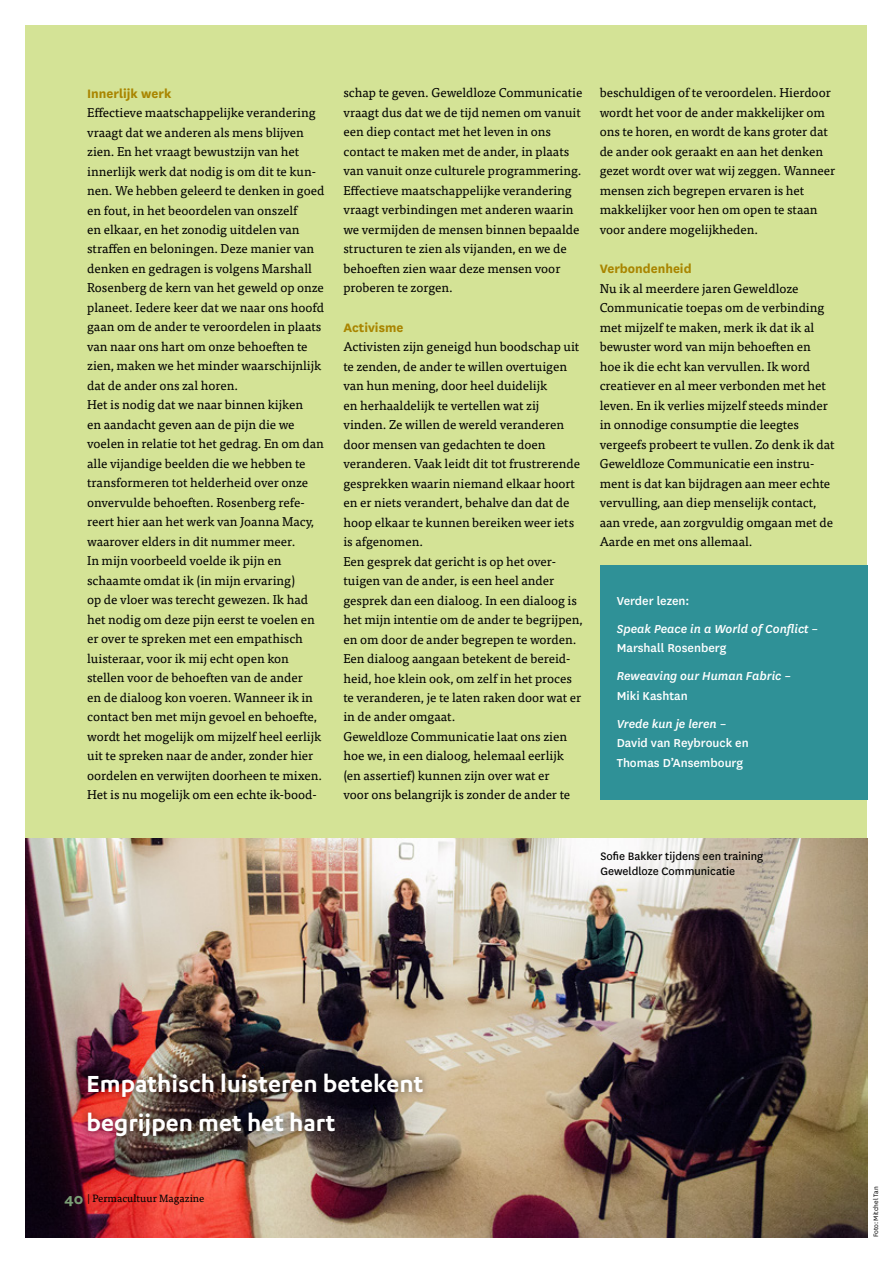
<style>
.page{position:relative;width:893px;height:1263px;background:#fff}
.page>*{position:absolute;margin:0;border:0;box-sizing:border-box;transform-origin:0 0}
.t1{font:600 27px/39px "Karbon";color:#fff}
.t2{font:700 14.25px "National";color:#a98500}
.t3{font:italic 500 13.5px/28px "National";color:#fff}
.t4{font:500 13.5px/19.5px "National";color:#fff}
.t5{font:12.75px/19.5px "Tisa Pro";color:#000}
.t6{font:12.6px/14.5px "National";color:#000}
.t7{font:10.5px "Tisa Pro";color:#000}
.t8{font:7.5px "National";color:#000}
.s1{font-style:normal}
.s2{font-family:"National";font-weight:700;font-size:16.5px;color:#7b9e76}
</style>
<div class="page">
<div style="left:26px;top:26px;width:841px;height:1211px;background:#d4e396"></div>
<div style="left:600px;top:566px;width:267px;height:234px;background:#2f9197"></div>
<img style="left:26px;top:838px;width:841px;height:399px">
<div style="left:80px;top:1066px;width:351px;height:78px;background:#000;opacity:.5"></div>
<p class="t2" style="left:87px;top:83px;width:86px">Innerlijk werk</p>
<p class="t5" style="left:87px;top:102px;width:239px">Effectieve maatschappelijke verandering vraagt dat we anderen als mens blijven zien. En het vraagt bewustzijn van het innerlijk werk dat nodig is om dit te kun&shy;nen. We hebben geleerd te denken in goed en fout, in het beoordelen van onszelf<br>en elkaar, en het zonodig uitdelen van straffen en beloningen. Deze manier van denken en gedragen is volgens Marshall Rosenberg de kern van het geweld op onze planeet. Iedere keer dat we naar ons hoofd gaan om de ander te veroordelen in plaats van naar ons hart om onze behoeften te zien, maken we het minder waarschijnlijk dat de ander ons zal horen.<br>Het is nodig dat we naar binnen kijken<br>en aandacht geven aan de pijn die we voelen in relatie tot het gedrag. En om dan alle vijandige beelden die we hebben te transformeren tot helderheid over onze onvervulde behoeften. Rosenberg refe&shy;reert hier aan het werk van Joanna Macy, waarover elders in dit nummer meer.<br>In mijn voorbeeld voelde ik pijn en schaamte omdat ik (in mijn ervaring)<br>op de vloer was terecht gewezen. Ik had het nodig om deze pijn eerst te voelen en er over te spreken met een empathisch luisteraar, voor ik mij echt open kon stellen voor de behoeften van de ander<br>en de dialoog kon voeren. Wanneer ik in contact ben met mijn gevoel en behoefte, wordt het mogelijk om mijzelf heel eerlijk uit te spreken naar de ander, zonder hier oordelen en verwijten doorheen te mixen.<br>Het is nu mogelijk om een echte ik-bood-</p>
<p class="t5" style="left:343px;top:82px;width:240px">schap te geven. Geweldloze Communicatie vraagt dus dat we de tijd nemen om vanuit een diep contact met het leven in ons contact te maken met de ander, in plaats van vanuit onze culturele programmering.<br>Effectieve maatschappelijke verandering vraagt verbindingen met anderen waarin we vermijden de mensen binnen bepaalde structuren te zien als vijanden, en we de behoeften zien waar deze mensen voor proberen te zorgen.</p>
<p class="t2" style="left:343px;top:317px;width:61px">Activisme</p>
<p class="t5" style="left:343px;top:336px;width:241px">Activisten zijn geneigd hun boodschap uit te zenden, de ander te willen overtuigen van hun mening, door heel duidelijk<br>en herhaaldelijk te vertellen wat zij vinden. Ze willen de wereld veranderen door mensen van gedachten te doen veranderen. Vaak leidt dit tot frustrerende gesprekken waarin niemand elkaar hoort en er niets verandert, behalve dan dat de hoop elkaar te kunnen bereiken weer iets is afgenomen.<br>Een gesprek dat gericht is op het over&shy;tuigen van de ander, is een heel ander gesprek dan een dialoog. In een dialoog is het mijn intentie om de ander te begrijpen, en om door de ander begrepen te worden.<br>Een dialoog aangaan betekent de bereid&shy;heid, hoe klein ook, om zelf in het proces te veranderen, je te laten raken door wat er in de ander omgaat.<br>Geweldloze Communicatie laat ons zien hoe we, in een dialoog, helemaal eerlijk (en assertief) kunnen zijn over wat er<br>voor ons belangrijk is zonder de ander te</p>
<p class="t5" style="left:600px;top:82px;width:237px">beschuldigen of te veroordelen. Hierdoor wordt het voor de ander makkelijker om ons te horen, en wordt de kans groter dat de ander ook geraakt en aan het denken gezet wordt over wat wij zeggen. Wanneer mensen zich begrepen ervaren is het makkelijker voor hen om open te staan voor andere mogelijkheden.</p>
<p class="t2" style="left:600px;top:259px;width:93px">Verbondenheid</p>
<p class="t5" style="left:600px;top:278px;width:236px">Nu ik al meerdere jaren Geweldloze Communicatie toepas om de verbinding met mijzelf te maken, merk ik dat ik al bewuster word van mijn behoeften en hoe ik die echt kan vervullen. Ik word creatiever en al meer verbonden met het leven. En ik verlies mijzelf steeds minder in onnodige consumptie die leegtes vergeefs probeert te vullen. Zo denk ik dat Geweldloze Communicatie een instru&shy;ment is dat kan bijdragen aan meer echte vervulling, aan diep menselijk contact, aan vrede, aan zorgvuldig omgaan met de Aarde en met ons allemaal.</p>
<p class="t3" style="left:617px;top:586px;width:203px"><span class="s1">Verder lezen:<br></span>Speak Peace in a World of Conflict <span class="s1">–</span></p>
<p class="t3" style="left:617px;top:633px;width:176px"><span class="s1">Marshall Rosenberg<br></span>Reweaving our Human Fabric <span class="s1">–</span></p>
<p class="t3" style="left:617px;top:681px;width:111px"><span class="s1">Miki Kashtan<br></span>Vrede kun je leren <span class="s1">–</span></p>
<p class="t4" style="left:617px;top:732px;width:134px">David van Reybrouck en<br>Thomas D’Ansembourg</p>
<p class="t6" style="left:600px;top:848px;width:164px">Sofie Bakker tijdens een training<br>Geweldloze Communicatie</p>
<h1 class="t1" style="left:86px;top:1063px;width:339px">Empathisch luisteren betekent begrijpen met het hart</h1>
<p class="t7" style="left:64px;top:1190px;width:141px"><span class="s2">40</span> | Permacultuur Magazine</p>
<p class="t8" style="left:871px;top:1237px;width:53px;rotate:-90deg">Foto: Mitchel Tan</p>
</div>
